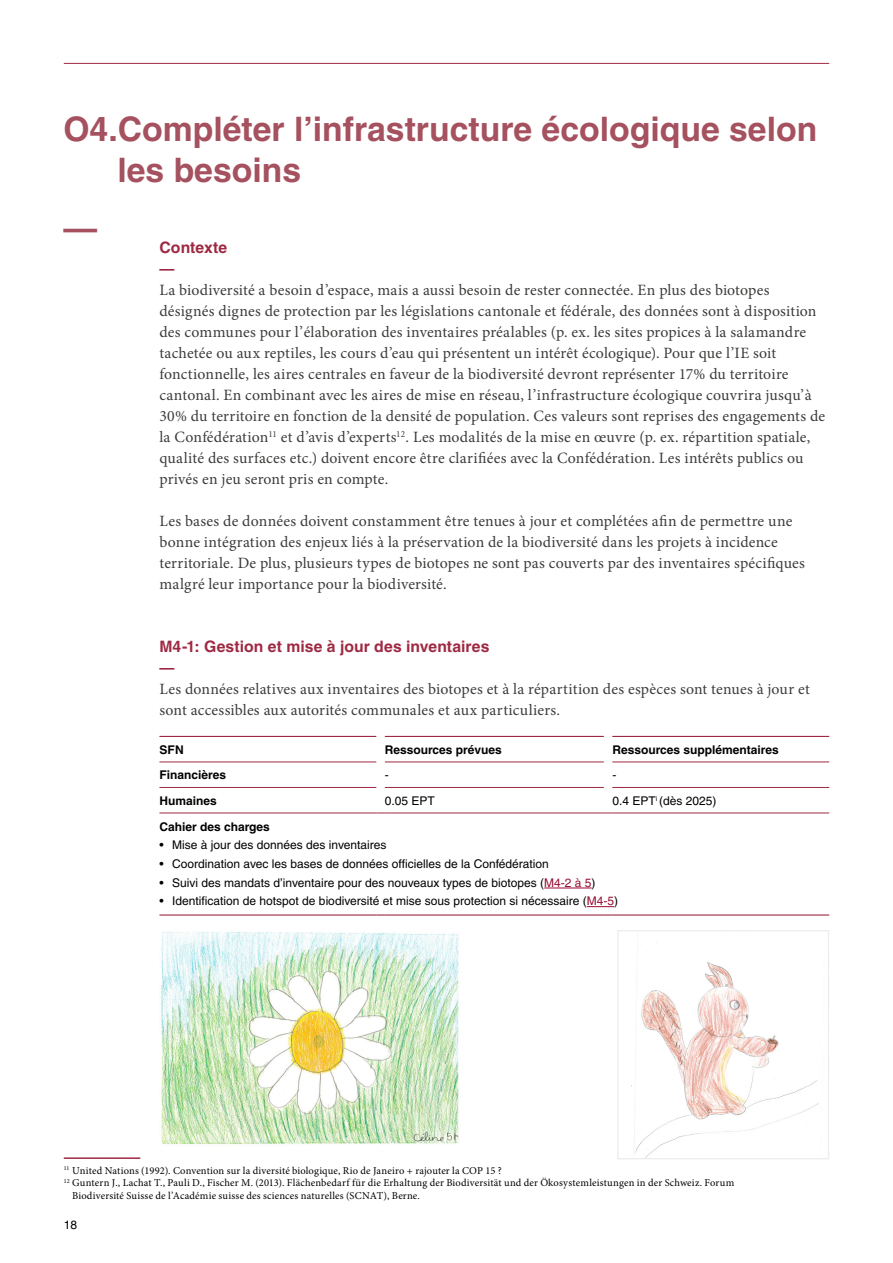
<style>
.page{position:relative;width:893px;height:1263px;background:#fff}
.page>*{position:absolute;margin:0;border:0;box-sizing:border-box;transform-origin:0 0}
.t1{font:700 33.75px/40.5px "Helvetica LT Pro";color:#a5515f}
.t2{font:15.75px/21px "Minion Pro";letter-spacing:.01em;color:#3c3c3b}
.t3{font:700 15.75px "Helvetica LT Pro";letter-spacing:.005em;color:#9e2943}
.t4{font:700 15px "Helvetica LT Pro";color:#9e2943}
.t5{font:12px "Helvetica LT Pro";color:#000}
.t6{font:700 12px "Helvetica LT Pro";color:#000}
.t7{font:10.5px "Minion Pro";letter-spacing:.015em;color:#000}
.s1{color:#970d34}
</style>
<div class="page">
<hr style="left:64px;top:63px;width:765px;height:1px;background:#9e2943">
<hr style="left:159px;top:736px;width:217px;height:1px;background:#9e2943">
<hr style="left:385px;top:736px;width:219px;height:1px;background:#9e2943">
<hr style="left:612px;top:736px;width:217px;height:1px;background:#9e2943">
<hr style="left:159px;top:762px;width:217px;height:1px;background:#9e2943">
<hr style="left:385px;top:762px;width:219px;height:1px;background:#9e2943">
<hr style="left:612px;top:762px;width:217px;height:1px;background:#9e2943">
<hr style="left:159px;top:787px;width:217px;height:1px;background:#9e2943">
<hr style="left:612px;top:787px;width:217px;height:1px;background:#9e2943">
<hr style="left:159px;top:813px;width:217px;height:1px;background:#9e2943">
<hr style="left:385px;top:813px;width:219px;height:1px;background:#9e2943">
<hr style="left:612px;top:813px;width:217px;height:1px;background:#9e2943">
<hr style="left:159px;top:914px;width:217px;height:1px;background:#9e2943">
<hr style="left:385px;top:914px;width:219px;height:1px;background:#9e2943">
<hr style="left:612px;top:914px;width:217px;height:1px;background:#9e2943">
<hr style="left:385px;top:787px;width:219px;height:1px;background:#9e2943">
<hr style="left:544px;top:888px;width:48px;height:1px;background:#970d34">
<svg style="left:587px;top:906px;width:27px;height:1px"></svg>
<img style="left:161px;top:932px;width:298px;height:214px">
<img style="left:631px;top:943px;width:188px;height:214px">
<div style="left:617px;top:930px;width:212px;height:229px;border:1px solid #ededed"></div>
<hr style="left:64px;top:1157px;width:76px;height:2px;background:#9e2943">
<h1 class="t1" style="left:117px;top:109px;width:701px;text-indent:-54px">O4.Compléter l’infrastructure écologique selon les besoins</h1>
<p class="t3" style="left:63px;top:238px;width:165px"><sup>—</sup> Contexte</p>
<p class="t4" style="left:159px;top:259px;width:16px">—</p>
<p class="t2" style="left:159px;top:279px;width:667px">La biodiversité a besoin d’espace, mais a aussi besoin de rester connectée. En plus des biotopes désignés dignes de protection par les législations cantonale et fédérale, des données sont à disposition des communes pour l’élaboration des inventaires préalables (p. ex. les sites propices à la salamandre tachetée ou aux reptiles, les cours d’eau qui présentent un intérêt écologique). Pour que l’IE soit fonctionnelle, les aires centrales en faveur de la biodiversité devront représenter 17% du territoire cantonal. En combinant avec les aires de mise en réseau, l’infrastructure écologique couvrira jusqu’à 30% du territoire en fonction de la densité de population. Ces valeurs sont reprises des engagements de la Confédération<sup>11</sup> et d’avis d’experts<sup>12</sup>. Les modalités de la mise en œuvre (p. ex. répartition spatiale, qualité des surfaces etc.) doivent encore être clarifiées avec la Confédération. Les intérêts publics ou privés en jeu seront pris en compte.</p>
<p class="t2" style="left:159px;top:510px;width:647px">Les bases de données doivent constamment être tenues à jour et complétées afin de permettre une bonne intégration des enjeux liés à la préservation de la biodiversité dans les projets à incidence territoriale. De plus, plusieurs types de biotopes ne sont pas couverts par des inventaires spécifiques malgré leur importance pour la biodiversité.</p>
<p class="t3" style="left:159px;top:637px;width:332px">M4-1: Gestion et mise à jour des inventaires</p>
<p class="t4" style="left:159px;top:658px;width:16px">—</p>
<p class="t2" style="left:159px;top:678px;width:652px">Les données relatives aux inventaires des biotopes et à la répartition des espèces sont tenues à jour et sont accessibles aux autorités communales et aux particuliers.</p>
<p class="t6" style="left:159px;top:742px;width:26px">SFN</p>
<p class="t6" style="left:385px;top:742px;width:118px">Ressources prévues</p>
<p class="t6" style="left:612px;top:742px;width:168px">Ressources supplémentaires</p>
<p class="t6" style="left:159px;top:767px;width:68px">Financières</p>
<p class="t5" style="left:385px;top:768px;width:5px">-</p>
<p class="t5" style="left:612px;top:768px;width:5px">-</p>
<p class="t6" style="left:159px;top:793px;width:59px">Humaines</p>
<p class="t5" style="left:385px;top:793px;width:52px">0.05 EPT</p>
<p class="t5" style="left:612px;top:793px;width:106px">0.4 EPT<sup>i</sup> (dès 2025)</p>
<p class="t6" style="left:159px;top:819px;width:112px">Cahier des charges</p>
<p class="t5" style="left:159px;top:838px;width:228px">• Mise à jour des données des inventaires</p>
<p class="t5" style="left:159px;top:857px;width:391px">• Coordination avec les bases de données officielles de la Confédération</p>
<p class="t5" style="left:159px;top:875px;width:438px">• Suivi des mandats d’inventaire pour des nouveaux types de biotopes (<span class="s1">M4-2 à 5</span>)</p>
<p class="t5" style="left:159px;top:894px;width:460px">• Identification de hotspot de biodiversité et mise sous protection si nécessaire (<span class="s1">M4-5</span>)</p>
<p class="t7" style="left:64px;top:1163px;width:439px"><sup>11</sup> United Nations (1992). Convention sur la diversité biologique, Rio de Janeiro + rajouter la COP 15 ?</p>
<p class="t7" style="left:64px;top:1176px;width:672px"><sup>12</sup> Guntern J., Lachat T., Pauli D., Fischer M. (2013). Flächenbedarf für die Erhaltung der Biodiversität und der Ökosystemleistungen in der Schweiz. Forum</p>
<p class="t7" style="left:72px;top:1188px;width:349px">Biodiversité Suisse de l’Académie suisse des sciences naturelles (SCNAT), Berne.</p>
<p class="t5" style="left:64px;top:1218px;width:15px">18</p>
</div>
